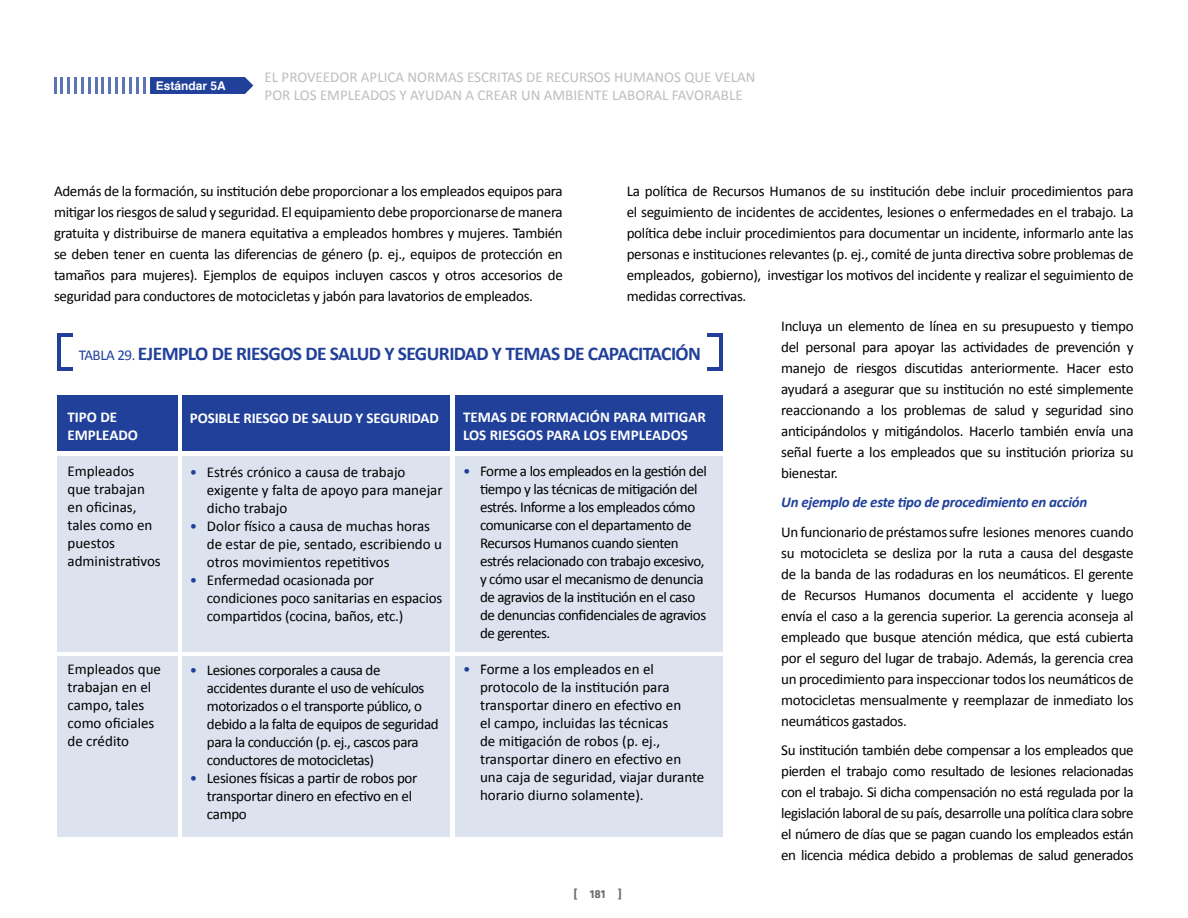
<style>
.page{position:relative;width:1188px;height:918px;background:#fff}
.page>*{position:absolute;margin:0;border:0;box-sizing:border-box;transform-origin:0 0}
.t1{font:700 19.5px "Calibri";letter-spacing:-.03em;color:#20409a}
.t2{font:15px/21px "Calibri";letter-spacing:-.02em;color:#000;text-align:justify}
.t3{font:15px/18px "Calibri";color:#000}
.t4{font:15px/18px "Calibri";color:#bcbec0}
.t5{font:700 15px/18px "Calibri";color:#fff}
.t6{font:italic 700 15px "Calibri";letter-spacing:-.02em;color:#20409a}
.t7{font:700 15px "Helvetica";color:#fff}
.t8{font:700 12px "Helvetica";color:#fff}
.t9{font:700 12px "Klavika";color:#6d6e71}
.s1{font-weight:400;font-size:15px}
.s2{color:#20409a}
</style>
<div class="page">
<div style="left:57px;top:396px;width:120px;height:55px;background:#20409a"></div>
<div style="left:57px;top:456px;width:120px;height:195px;background:#dde2ef"></div>
<div style="left:57px;top:656px;width:120px;height:181px;background:#dde2ef"></div>
<div style="left:182px;top:396px;width:267px;height:55px;background:#20409a"></div>
<div style="left:455px;top:396px;width:267px;height:55px;background:#20409a"></div>
<div style="left:182px;top:456px;width:267px;height:195px;background:#dde2ef"></div>
<div style="left:455px;top:456px;width:267px;height:195px;background:#dde2ef"></div>
<div style="left:182px;top:656px;width:267px;height:181px;background:#dde2ef"></div>
<div style="left:455px;top:656px;width:267px;height:181px;background:#dde2ef"></div>
<hr style="left:57px;top:333px;width:15px;height:3px;background:#20409a">
<hr style="left:57px;top:367px;width:15px;height:3px;background:#20409a">
<hr style="left:57px;top:333px;width:3px;height:37px;background:#20409a">
<hr style="left:707px;top:367px;width:16px;height:3px;background:#20409a">
<hr style="left:707px;top:333px;width:16px;height:3px;background:#20409a">
<hr style="left:720px;top:333px;width:3px;height:37px;background:#20409a">
<svg style="left:143px;top:77px;width:110px;height:17px;background:#324fa2"></svg>
<hr style="left:129px;top:77px;width:3px;height:17px;background:#20409a">
<hr style="left:136px;top:77px;width:3px;height:17px;background:#20409a">
<svg style="left:54px;top:77px;width:71px;height:17px"></svg>
<p class="t7" style="left:178px;top:74px;width:66px">Estándar</p>
<p class="t8" style="left:156px;top:76px;width:72px">Estándar 5A</p>
<p class="t4" style="left:265px;top:68px;width:492px">EL PROVEEDOR APLICA NORMAS ESCRITAS DE RECURSOS HUMANOS QUE VELAN<br>POR LOS EMPLEADOS Y AYUDAN A CREAR UN AMBIENTE LABORAL FAVORABLE</p>
<p class="t2" style="left:54px;top:181px;width:510px">Además de la formación, su institución debe proporcionar a los empleados equipos para mitigar los riesgos de salud y seguridad. El equipamiento debe proporcionarse de manera gratuita y distribuirse de manera equitativa a empleados hombres y mujeres. También se deben tener en cuenta las diferencias de género (p. ej., equipos de protección en tamaños para mujeres). Ejemplos de equipos incluyen cascos y otros accesorios de seguridad para conductores de motocicletas y jabón para lavatorios de empleados.</p>
<p class="t2" style="left:627px;top:181px;width:508px">La política de Recursos Humanos de su institución debe incluir procedimientos para el seguimiento de incidentes de accidentes, lesiones o enfermedades en el trabajo. La política debe incluir procedimientos para documentar un incidente, informarlo ante las personas e instituciones relevantes (p. ej., comité de junta directiva sobre problemas de empleados, gobierno), investigar los motivos del incidente y realizar el seguimiento de medidas correctivas.</p>
<p class="t2" style="left:781px;top:316px;width:354px">Incluya un elemento de línea en su presupuesto y tiempo del personal para apoyar las actividades de prevención y manejo de riesgos discutidas anteriormente. Hacer esto ayudará a asegurar que su institución no esté simplemente reaccionando a los problemas de salud y seguridad sino anticipándolos y mitigándolos. Hacerlo también envía una señal fuerte a los empleados que su institución prioriza su bienestar.</p>
<p class="t6" style="left:781px;top:493px;width:308px">Un ejemplo de este tipo de procedimiento en acción</p>
<p class="t2" style="left:781px;top:522px;width:354px">Un funcionario de préstamos sufre lesiones menores cuando su motocicleta se desliza por la ruta a causa del desgaste de la banda de las rodaduras en los neumáticos. El gerente de Recursos Humanos documenta el accidente y luego envía el caso a la gerencia superior. La gerencia aconseja al empleado que busque atención médica, que está cubierta por el seguro del lugar de trabajo. Además, la gerencia crea un procedimiento para inspeccionar todos los neumáticos de motocicletas mensualmente y reemplazar de inmediato los neumáticos gastados.</p>
<p class="t2" style="left:781px;top:740px;width:354px">Su institución también debe compensar a los empleados que pierden el trabajo como resultado de lesiones relacionadas con el trabajo. Si dicha compensación no está regulada por la legislación laboral de su país, desarrolle una política clara sobre el número de días que se pagan cuando los empleados están en licencia médica debido a problemas de salud generados</p>
<h1 class="t1" style="left:79px;top:341px;width:624px"><span class="s1">TABLA 29.</span> EJEMPLO DE RIESGOS DE SALUD Y SEGURIDAD Y TEMAS DE CAPACITACIÓN</h1>
<p class="t5" style="left:463px;top:408px;width:244px">TEMAS DE FORMACIÓN PARA MITIGAR<br>LOS RIESGOS PARA LOS EMPLEADOS</p>
<p class="t2" style="left:480px;top:462px;width:228px;line-height:18px;text-align:left;text-indent:-17px"><span class="s2">•</span> Forme a los empleados en la gestión del tiempo y las técnicas de mitigación del estrés. Informe a los empleados cómo comunicarse con el departamento de Recursos Humanos cuando sienten estrés relacionado con trabajo excesivo, y cómo usar el mecanismo de denuncia de agravios de la institución en el caso de denuncias confidenciales de agravios de gerentes.</p>
<p class="t3" style="left:480px;top:660px;width:226px;text-indent:-17px"><span class="s2">•</span> Forme a los empleados en el protocolo de la institución para transportar dinero en efectivo en<br>el campo, incluidas las técnicas<br>de mitigación de robos (p. ej., transportar dinero en efectivo en una caja de seguridad, viajar durante horario diurno solamente).</p>
<p class="t5" style="left:68px;top:408px;width:72px">TIPO DE<br>EMPLEADO</p>
<p class="t3" style="left:68px;top:462px;width:95px">Empleados que trabajan en oficinas, tales como en puestos administrativos</p>
<p class="t5" style="left:190px;top:409px;width:250px">POSIBLE RIESGO DE SALUD Y SEGURIDAD</p>
<p class="t3" style="left:207px;top:464px;width:237px;text-indent:-17px"><span class="s2">•</span> Estrés crónico a causa de trabajo exigente y falta de apoyo para manejar dicho trabajo</p>
<p class="t3" style="left:207px;top:518px;width:237px;text-indent:-17px"><span class="s2">•</span> Dolor físico a causa de muchas horas de estar de pie, sentado, escribiendo u otros movimientos repetitivos</p>
<p class="t2" style="left:207px;top:572px;width:237px;line-height:18px;text-align:left;text-indent:-17px"><span class="s2">•</span> Enfermedad ocasionada por condiciones poco sanitarias en espacios compartidos (cocina, baños, etc.)</p>
<p class="t3" style="left:68px;top:660px;width:95px">Empleados que trabajan en el campo, tales como oficiales de crédito</p>
<p class="t2" style="left:207px;top:662px;width:233px;line-height:18px;text-align:left;text-indent:-17px"><span class="s2">•</span> Lesiones corporales a causa de accidentes durante el uso de vehículos motorizados o el transporte público, o debido a la falta de equipos de seguridad para la conducción (p. ej., cascos para conductores de motocicletas)</p>
<p class="t2" style="left:207px;top:770px;width:212px;line-height:18px;text-align:left;text-indent:-17px"><span class="s2">•</span> Lesiones físicas a partir de robos por transportar dinero en efectivo en el campo</p>
<p class="t9" style="left:573px;top:887px;width:50px">[ 181 ]</p>
</div>
